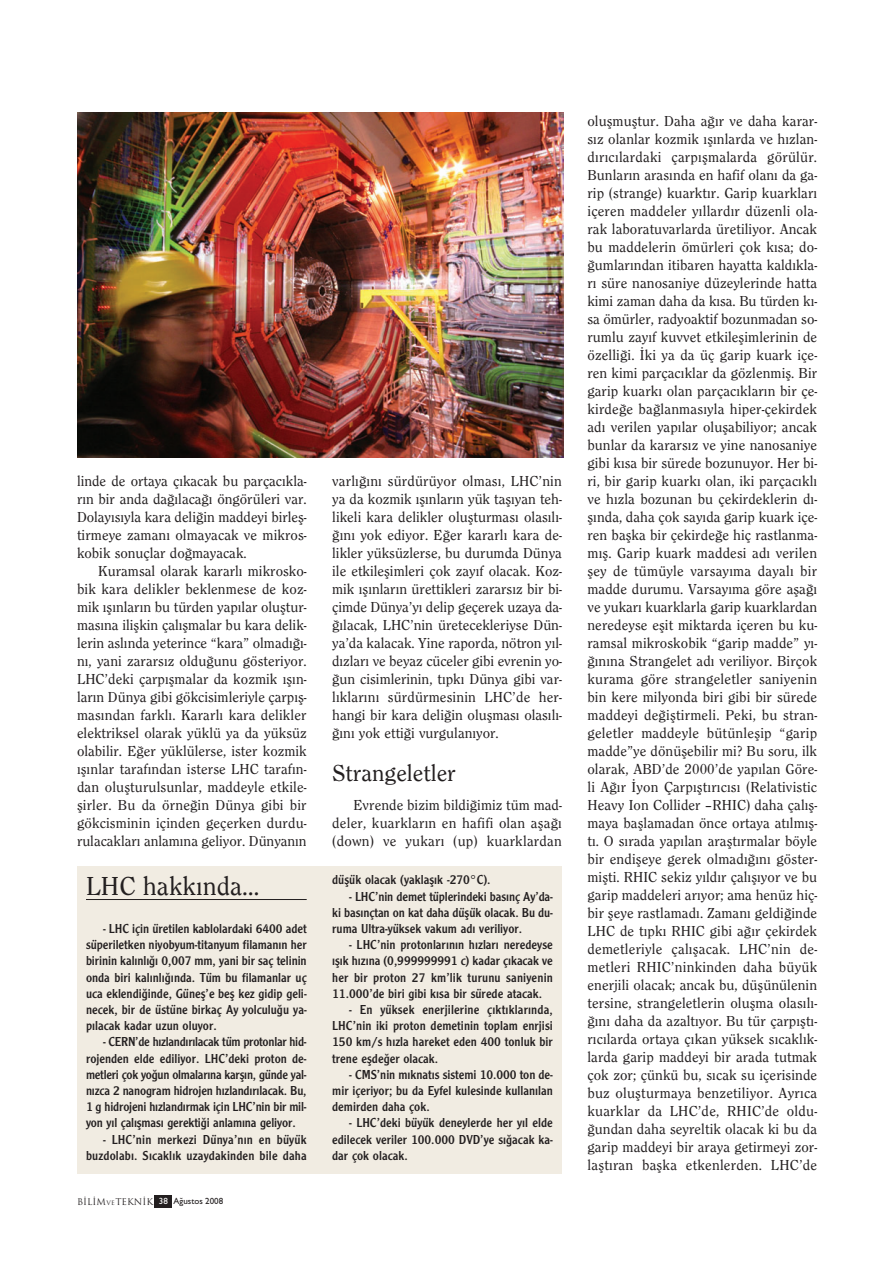
<style>
.page{position:relative;width:892px;height:1263px;background:#fff}
.page>*{position:absolute;margin:0;border:0;box-sizing:border-box;transform-origin:0 0}
.t1{font:500 27px "Clearface";color:#231f20}
.t2{font:500 24px "Clearface";color:#231f20}
.t3{font:500 15px/18px "Clearface";letter-spacing:.005em;color:#231f20;text-align:justify}
.t4{font:13.5px/16.2px "Clearface Gothic";color:#231f20;text-align:justify}
.t5{font:500 9px "Trajan";color:#231f20}
.s1{font-size:6px}
.s2{font-family:"Gill Sans";font-weight:400;color:#fff}
.s3{font-family:"Gill Sans";font-weight:400}
</style>
<div class="page">
<div style="left:155px;top:1195px;width:17px;height:12px;background:#231f20"></div>
<div style="left:77px;top:866px;width:485px;height:307px;background:#f1ece2"></div>
<hr style="left:86px;top:899px;width:221px;height:1px;background:#231f20">
<img style="left:77px;top:112px;width:486px;height:346px">
<p class="t3" style="left:77px;top:473px;width:231px">linde de ortaya çıkacak bu parçacıkla&shy;rın bir anda dağılacağı öngörüleri var.<br>Dolayısıyla kara deliğin maddeyi birleş&shy;tirmeye zamanı olmayacak ve mikros&shy;kobik sonuçlar doğmayacak.</p>
<p class="t3" style="left:77px;top:563px;width:231px;text-indent:21px">Kuramsal olarak kararlı mikrosko&shy;bik kara delikler beklenmese de koz&shy;mik ışınların bu türden yapılar oluştur&shy;masına ilişkin çalışmalar bu kara delik&shy;lerin aslında yeterince “kara” olmadığı&shy;nı, yani zararsız olduğunu gösteriyor.<br>LHC’deki çarpışmalar da kozmik ışın&shy;ların Dünya gibi gökcisimleriyle çarpış&shy;masından farklı. Kararlı kara delikler elektriksel olarak yüklü ya da yüksüz olabilir. Eğer yüklülerse, ister kozmik ışınlar tarafından isterse LHC tarafın&shy;dan oluşturulsunlar, maddeyle etkile&shy;şirler. Bu da örneğin Dünya gibi bir gökcisminin içinden geçerken durdu&shy;rulacakları anlamına geliyor. Dünyanın</p>
<h1 class="t1" style="left:86px;top:875px;width:175px">LHC hakkında…</h1>
<p class="t4" style="left:86px;top:921px;width:222px;text-indent:17px">- LHC için üretilen kablolardaki 6400 adet süperiletken niyobyum-titanyum filamanın her birinin kalınlığı 0,007 mm, yani bir saç telinin onda biri kalınlığında. Tüm bu filamanlar uç uca eklendiğinde, Güneş’e beş kez gidip geli&shy;necek, bir de üstüne birkaç Ay yolculuğu ya&shy;pılacak kadar uzun oluyor.</p>
<p class="t4" style="left:86px;top:1035px;width:222px;text-indent:17px">- CERN’de hızlandırılacak tüm protonlar hid&shy;rojenden elde ediliyor. LHC’deki proton de&shy;metleri çok yoğun olmalarına karşın, günde yal&shy;nızca 2 nanogram hidrojen hızlandırılacak. Bu, 1 g hidrojeni hızlandırmak için LHC’nin bir mil&shy;yon yıl çalışması gerektiği anlamına geliyor.</p>
<p class="t4" style="left:86px;top:1132px;width:222px;text-align:right">- LHC’nin merkezi Dünya’nın en büyük buzdolabı. Sıcaklık uzaydakinden bile daha</p>
<p class="t5" style="left:77px;top:1196px;width:148px">BiLiM<span class="s1">ve</span>TEKNiK <span class="s2">38</span> <span class="s3">Ağustos 2008</span></p>
<p class="t3" style="left:332px;top:473px;width:231px">varlığını sürdürüyor olması, LHC’nin ya da kozmik ışınların yük taşıyan teh&shy;likeli kara delikler oluşturması olasılı&shy;ğını yok ediyor. Eğer kararlı kara de&shy;likler yüksüzlerse, bu durumda Dünya ile etkileşimleri çok zayıf olacak. Koz&shy;mik ışınların ürettikleri zararsız bir bi&shy;çimde Dünya’yı delip geçerek uzaya da&shy;ğılacak, LHC’nin üretecekleriyse Dün&shy;ya’da kalacak. Yine raporda, nötron yıl&shy;dızları ve beyaz cüceler gibi evrenin yo&shy;ğun cisimlerinin, tıpkı Dünya gibi var&shy;lıklarını sürdürmesinin LHC’de her&shy;hangi bir kara deliğin oluşması olasılı&shy;ğını yok ettiği vurgulanıyor.</p>
<h2 class="t2" style="left:332px;top:763px;width:125px">Strangeletler</h2>
<p class="t3" style="left:332px;top:797px;width:231px;text-indent:21px">Evrende bizim bildiğimiz tüm mad&shy;deler, kuarkların en hafifi olan aşağı (down) ve yukarı (up) kuarklardan</p>
<p class="t4" style="left:332px;top:873px;width:160px">düşük olacak (yaklaşık -270°C).</p>
<p class="t4" style="left:332px;top:889px;width:222px;text-indent:17px">- LHC’nin demet tüplerindeki basınç Ay’da&shy;ki basınçtan on kat daha düşük olacak. Bu du&shy;ruma Ultra-yüksek vakum adı veriliyor.</p>
<p class="t4" style="left:332px;top:937px;width:222px;text-indent:17px">- LHC’nin protonlarının hızları neredeyse ışık hızına (0,999999991 c) kadar çıkacak ve her bir proton 27 km’lik turunu saniyenin 11.000’de biri gibi kısa bir sürede atacak.</p>
<p class="t4" style="left:332px;top:1002px;width:222px;text-indent:17px">- En yüksek enerjilerine çıktıklarında, LHC’nin iki proton demetinin toplam enrjisi 150 km/s hızla hareket eden 400 tonluk bir trene eşdeğer olacak.</p>
<p class="t4" style="left:332px;top:1067px;width:222px;text-indent:17px">- CMS’nin mıknatıs sistemi 10.000 ton de&shy;mir içeriyor; bu da Eyfel kulesinde kullanılan demirden daha çok.</p>
<p class="t4" style="left:332px;top:1116px;width:222px;text-indent:17px">- LHC’deki büyük deneylerde her yıl elde edilecek veriler 100.000 DVD’ye sığacak ka&shy;dar çok olacak.</p>
<p class="t3" style="left:587px;top:113px;width:231px">oluşmuştur. Daha ağır ve daha karar&shy;sız olanlar kozmik ışınlarda ve hızlan&shy;dırıcılardaki çarpışmalarda görülür.<br>Bunların arasında en hafif olanı da ga&shy;rip (strange) kuarktır. Garip kuarkları içeren maddeler yıllardır düzenli ola&shy;rak laboratuvarlarda üretiliyor. Ancak bu maddelerin ömürleri çok kısa; do&shy;ğumlarından itibaren hayatta kaldıkla&shy;rı süre nanosaniye düzeylerinde hatta kimi zaman daha da kısa. Bu türden kı&shy;sa ömürler, radyoaktif bozunmadan so&shy;rumlu zayıf kuvvet etkileşimlerinin de özelliği. İki ya da üç garip kuark içe&shy;ren kimi parçacıklar da gözlenmiş. Bir garip kuarkı olan parçacıkların bir çe&shy;kirdeğe bağlanmasıyla hiper-çekirdek adı verilen yapılar oluşabiliyor; ancak bunlar da kararsız ve yine nanosaniye gibi kısa bir sürede bozunuyor. Her bi&shy;ri, bir garip kuarkı olan, iki parçacıklı ve hızla bozunan bu çekirdeklerin dı&shy;şında, daha çok sayıda garip kuark içe&shy;ren başka bir çekirdeğe hiç rastlanma&shy;mış. Garip kuark maddesi adı verilen şey de tümüyle varsayıma dayalı bir madde durumu. Varsayıma göre aşağı ve yukarı kuarklarla garip kuarklardan neredeyse eşit miktarda içeren bu ku&shy;ramsal mikroskobik “garip madde” yı&shy;ğınına Strangelet adı veriliyor. Birçok kurama göre strangeletler saniyenin bin kere milyonda biri gibi bir sürede maddeyi değiştirmeli. Peki, bu stran&shy;geletler maddeyle bütünleşip “garip madde”ye dönüşebilir mi? Bu soru, ilk olarak, ABD’de 2000’de yapılan Göre&shy;li Ağır İyon Çarpıştırıcısı (Relativistic Heavy Ion Collider –RHIC) daha çalış&shy;maya başlamadan önce ortaya atılmış&shy;tı. O sırada yapılan araştırmalar böyle bir endişeye gerek olmadığını göster&shy;mişti. RHIC sekiz yıldır çalışıyor ve bu garip maddeleri arıyor; ama henüz hiç&shy;bir şeye rastlamadı. Zamanı geldiğinde LHC de tıpkı RHIC gibi ağır çekirdek demetleriyle çalışacak. LHC’nin de&shy;metleri RHIC’ninkinden daha büyük enerjili olacak; ancak bu, düşünülenin tersine, strangeletlerin oluşma olasılı&shy;ğını daha da azaltıyor. Bu tür çarpıştı&shy;rıcılarda ortaya çıkan yüksek sıcaklık&shy;larda garip maddeyi bir arada tutmak çok zor; çünkü bu, sıcak su içerisinde buz oluşturmaya benzetiliyor. Ayrıca kuarklar da LHC’de, RHIC’de oldu&shy;ğundan daha seyreltik olacak ki bu da garip maddeyi bir araya getirmeyi zor&shy;laştıran başka etkenlerden. LHC’de</p>
</div>
